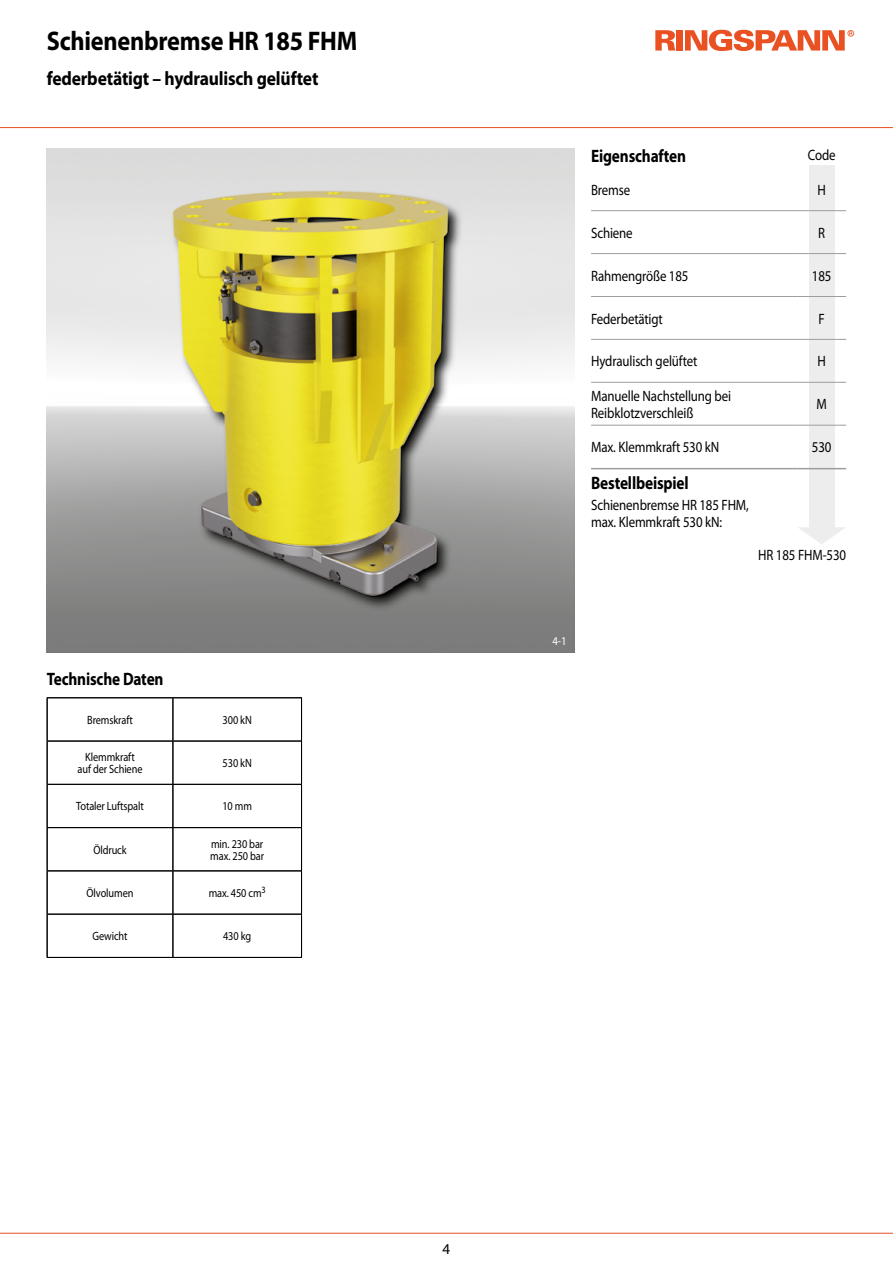
<style>
.page{position:relative;width:893px;height:1263px;background:#fff}
.page>*{position:absolute;margin:0;border:0;box-sizing:border-box;transform-origin:0 0}
.t1{font:700 27px "Myriad Pro";letter-spacing:-.01em;color:#000;scale:.9 1}
.t2{font:700 19.5px "Myriad Pro";letter-spacing:-.01em;color:#000;scale:.9 1}
.t3{font:700 18px "Myriad Pro";letter-spacing:-.01em;color:#000;scale:.85 1}
.t4{font:15px/17.2px "Myriad Pro";letter-spacing:-.01em;color:#000;scale:.86 1}
.t5{font:15px "Myriad Pro";letter-spacing:-.01em;color:#000}
.t6{font:12px/12px "Myriad Pro";letter-spacing:-.01em;color:#000;scale:.86 1}
.t7{font:12px "Myriad Pro";color:#fff;scale:.9 1}
</style>
<div class="page">
<hr style="left:0;top:127px;width:893px;height:1px;background:#e95123">
<hr style="left:0;top:1233px;width:893px;height:1px;background:#e95123">
<img style="left:47px;top:149px;width:527px;height:504px">
<svg style="left:655px;top:30px;width:20px;height:21px"></svg>
<div style="left:676px;top:30px;width:7px;height:21px;background:#e95123"></div>
<svg style="left:685px;top:30px;width:169px;height:21px"></svg>
<div style="left:809px;top:165px;width:25px;height:368px;background:#ededed"></div>
<svg style="left:798px;top:527px;width:47px;height:17px"></svg>
<hr style="left:591px;top:210px;width:206px;height:1px;background:#9d9d9c">
<hr style="left:797px;top:210px;width:49px;height:1px;background:#9d9d9c">
<hr style="left:591px;top:253px;width:206px;height:1px;background:#9d9d9c">
<hr style="left:797px;top:253px;width:49px;height:1px;background:#9d9d9c">
<hr style="left:591px;top:296px;width:206px;height:1px;background:#9d9d9c">
<hr style="left:797px;top:296px;width:49px;height:1px;background:#9d9d9c">
<hr style="left:591px;top:339px;width:206px;height:1px;background:#9d9d9c">
<hr style="left:797px;top:339px;width:49px;height:1px;background:#9d9d9c">
<hr style="left:591px;top:382px;width:206px;height:1px;background:#9d9d9c">
<hr style="left:797px;top:382px;width:49px;height:1px;background:#9d9d9c">
<hr style="left:591px;top:425px;width:206px;height:1px;background:#9d9d9c">
<hr style="left:797px;top:425px;width:49px;height:1px;background:#9d9d9c">
<hr style="left:591px;top:468px;width:206px;height:1px;background:#9d9d9c">
<hr style="left:797px;top:468px;width:49px;height:1px;background:#9d9d9c">
<hr style="left:47px;top:697px;width:126px;height:1px;background:#000">
<hr style="left:47px;top:698px;width:1px;height:43px;background:#000">
<hr style="left:173px;top:697px;width:129px;height:1px;background:#000">
<hr style="left:173px;top:698px;width:1px;height:43px;background:#000">
<hr style="left:301px;top:698px;width:1px;height:43px;background:#000">
<hr style="left:47px;top:741px;width:126px;height:1px;background:#000">
<hr style="left:47px;top:741px;width:1px;height:43px;background:#000">
<hr style="left:173px;top:741px;width:129px;height:1px;background:#000">
<hr style="left:173px;top:741px;width:1px;height:43px;background:#000">
<hr style="left:301px;top:741px;width:1px;height:43px;background:#000">
<hr style="left:47px;top:784px;width:126px;height:1px;background:#000">
<hr style="left:47px;top:785px;width:1px;height:42px;background:#000">
<hr style="left:173px;top:784px;width:129px;height:1px;background:#000">
<hr style="left:173px;top:785px;width:1px;height:42px;background:#000">
<hr style="left:301px;top:785px;width:1px;height:42px;background:#000">
<hr style="left:47px;top:827px;width:126px;height:1px;background:#000">
<hr style="left:47px;top:828px;width:1px;height:42px;background:#000">
<hr style="left:173px;top:827px;width:129px;height:1px;background:#000">
<hr style="left:173px;top:828px;width:1px;height:42px;background:#000">
<hr style="left:301px;top:828px;width:1px;height:42px;background:#000">
<hr style="left:47px;top:870px;width:126px;height:1px;background:#000">
<hr style="left:47px;top:871px;width:1px;height:43px;background:#000">
<hr style="left:173px;top:870px;width:129px;height:1px;background:#000">
<hr style="left:173px;top:871px;width:1px;height:43px;background:#000">
<hr style="left:301px;top:871px;width:1px;height:43px;background:#000">
<hr style="left:47px;top:914px;width:126px;height:1px;background:#000">
<hr style="left:47px;top:914px;width:1px;height:43px;background:#000">
<hr style="left:173px;top:914px;width:129px;height:1px;background:#000">
<hr style="left:173px;top:914px;width:1px;height:43px;background:#000">
<hr style="left:301px;top:914px;width:1px;height:43px;background:#000">
<hr style="left:47px;top:957px;width:126px;height:1px;background:#000">
<hr style="left:173px;top:957px;width:129px;height:1px;background:#000">
<h1 class="t1" style="left:47px;top:23px;width:347px">Schienenbremse HR 185 FHM</h1>
<h2 class="t2" style="left:47px;top:66px;width:303px">federbetätigt – hydraulisch gelüftet</h2>
<p class="t3" style="left:47px;top:668px;width:139px">Technische Daten</p>
<p class="t6" style="left:87px;top:714px;width:55px">Bremskraft</p>
<p class="t6" style="left:78px;top:751px;width:77px;text-align:center">Klemmkraft auf der Schiene</p>
<p class="t6" style="left:76px;top:800px;width:80px">Totaler Luftspalt</p>
<p class="t6" style="left:93px;top:843px;width:40px">Öldruck</p>
<p class="t6" style="left:87px;top:887px;width:56px">Ölvolumen</p>
<p class="t6" style="left:93px;top:930px;width:42px">Gewicht</p>
<p class="t6" style="left:223px;top:714px;width:35px">300 kN</p>
<p class="t6" style="left:223px;top:757px;width:35px">530 kN</p>
<p class="t6" style="left:222px;top:800px;width:36px">10 mm</p>
<p class="t6" style="left:210px;top:837px;width:64px">min. 230 bar max. 250 bar</p>
<p class="t6" style="left:209px;top:887px;width:68px">max. 450 cm<sup>3</sup></p>
<p class="t6" style="left:223px;top:930px;width:34px">430 kg</p>
<p class="t3" style="left:591px;top:145px;width:113px">Eigenschaften</p>
<p class="t4" style="left:808px;top:146px;width:34px">Code</p>
<p class="t4" style="left:591px;top:181px;width:47px">Bremse</p>
<p class="t4" style="left:817px;top:181px;width:11px">H</p>
<p class="t4" style="left:591px;top:224px;width:50px">Schiene</p>
<p class="t4" style="left:818px;top:224px;width:10px">R</p>
<p class="t4" style="left:591px;top:267px;width:115px">Rahmengröße 185</p>
<p class="t4" style="left:812px;top:267px;width:24px">185</p>
<p class="t4" style="left:591px;top:310px;width:85px">Federbetätigt</p>
<p class="t4" style="left:819px;top:310px;width:9px">F</p>
<p class="t4" style="left:591px;top:353px;width:125px">Hydraulisch gelüftet</p>
<p class="t4" style="left:817px;top:353px;width:11px">H</p>
<p class="t4" style="left:591px;top:387px;width:164px">Manuelle Nachstellung bei<br>Reibklotzverschleiß</p>
<p class="t4" style="left:817px;top:395px;width:14px">M</p>
<p class="t4" style="left:591px;top:438px;width:151px">Max. Klemmkraft 530 kN</p>
<p class="t4" style="left:812px;top:438px;width:24px">530</p>
<p class="t3" style="left:591px;top:471px;width:116px">Bestellbeispiel</p>
<p class="t4" style="left:591px;top:496px;width:185px">Schienenbremse HR 185 FHM, max. Klemmkraft 530 kN:</p>
<p class="t4" style="left:758px;top:546px;width:104px">HR 185 FHM-530</p>
<p class="t7" style="left:552px;top:634px;width:17px">4-1</p>
<p class="t5" style="left:443px;top:1240px;width:9px">4</p>
</div>
